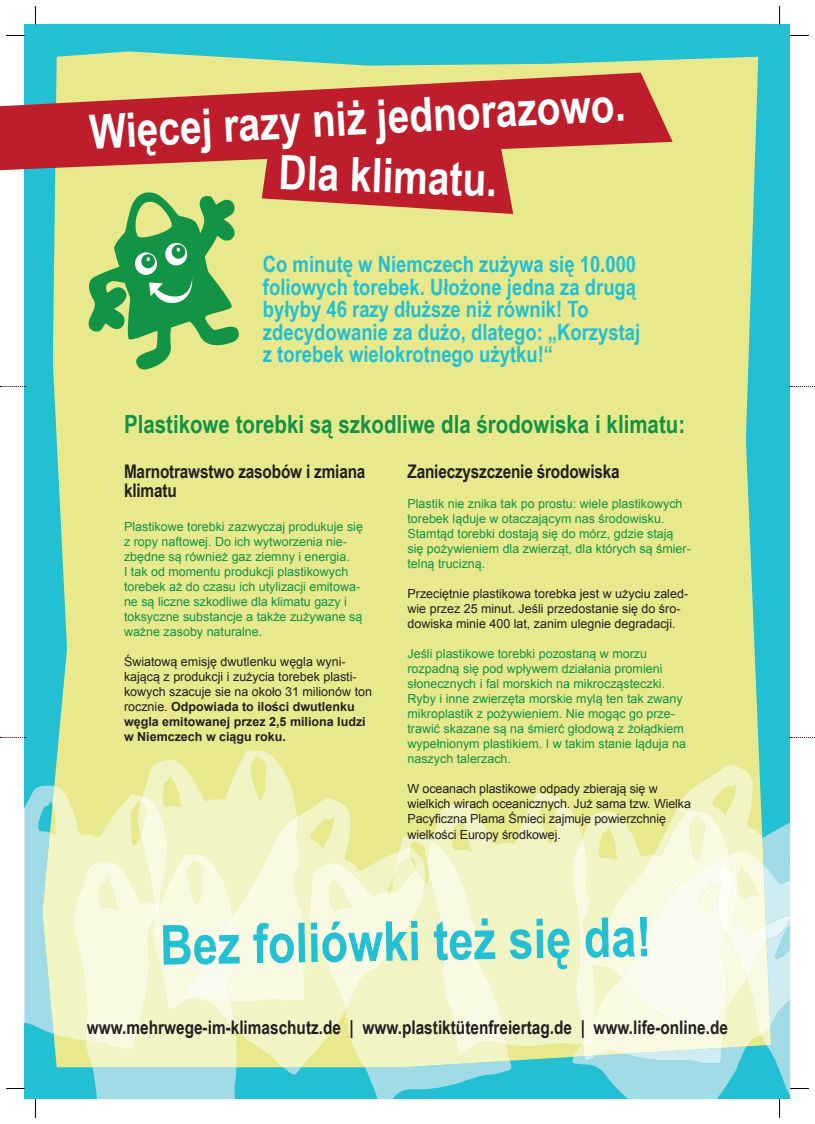
<style>
.page{position:relative;width:815px;height:1124px;background:#fff}
.page>*{position:absolute;margin:0;border:0;box-sizing:border-box;transform-origin:0 0}
.t1{font:700 55px "Arial Narrow";color:#23bfd2}
.t2{font:700 47.5px "Arial Narrow";color:#fff}
.t3{font:700 25px "Arial Narrow";color:#129346}
.t4{font:700 22.5px/22.5px "Arial Narrow";color:#23bfd2}
.t5{font:700 18.75px/18.8px "Arial Narrow";color:#231f20}
.t6{font:12.5px/15px "Arial";color:#129346}
.t7{font:12.5px/15px "Arial";color:#231f20}
.s1{font-weight:700}
</style>
<div class="page">
<div style="left:25px;top:25px;width:765px;height:1073px;background:#23bfd2"></div>
<div style="left:52px;top:51px;width:708px;height:1010px;background:#e8e98d"></div>
<svg style="left:86px;top:191px;width:154px;height:178px"></svg>
<svg style="left:262px;top:174px;width:251px;height:40px"></svg>
<svg style="left:513px;top:792px;width:57px;height:253px;fill:#f1f4c5"></svg>
<svg style="left:0;top:73px;width:673px;height:101px;fill:#be1d2c"></svg>
<svg style="left:0;top:737px;width:26px;height:1px"></svg>
<svg style="left:0;top:386px;width:26px;height:1px"></svg>
<svg style="left:790px;top:737px;width:25px;height:1px"></svg>
<svg style="left:790px;top:386px;width:25px;height:1px"></svg>
<svg style="left:6px;top:35px;width:19px;height:1px"></svg>
<svg style="left:790px;top:35px;width:19px;height:1px"></svg>
<svg style="left:35px;top:6px;width:1px;height:19px"></svg>
<svg style="left:6px;top:748px;width:507px;height:369px"></svg>
<svg style="left:779px;top:6px;width:1px;height:19px"></svg>
<svg style="left:570px;top:765px;width:239px;height:353px"></svg>
<h2 class="t2" style="left:88px;top:96px;width:538px;rotate:-3deg">Więcej razy niż jednorazowo.</h2>
<h2 class="t2" style="left:280px;top:136px;width:220px;rotate:2deg">Dla klimatu.</h2>
<h3 class="t4" style="left:263px;top:252px;width:379px">Co minutę w Niemczech zużywa się 10.000 foliowych torebek. Ułożone jedna za drugą byłyby 46 razy dłuższe niż równik! To zdecydowanie za dużo, dlatego: „Korzystaj z torebek wielokrotnego użytku!“</h3>
<h3 class="t3" style="left:124px;top:405px;width:563px">Plastikowe torebki są szkodliwe dla środowiska i klimatu:</h3>
<h3 class="t5" style="left:124px;top:461px;width:243px">Marnotrawstwo zasobów i zmiana klimatu</h3>
<p class="t6" style="left:124px;top:519px;width:240px">Plastikowe torebki zazwyczaj produkuje się z ropy naftowej. Do ich wytworzenia nie&shy;zbędne są również gaz ziemny i energia.<br>I tak od momentu produkcji plastikowych torebek aż do czasu ich utylizacji emitowa&shy;ne są liczne szkodliwe dla klimatu gazy i toksyczne substancje a także zużywane są ważne zasoby naturalne.</p>
<p class="t7" style="left:124px;top:654px;width:250px">Światową emisję dwutlenku węgla wyni&shy;kającą z produkcji i zużycia torebek plasti&shy;kowych szacuje sie na około 31 milionów ton rocznie. <span class="s1">Odpowiada to ilości dwutlenku węgla emitowanej przez 2,5 miliona ludzi w Niemczech w ciągu roku.</span></p>
<h3 class="t5" style="left:407px;top:461px;width:214px">Zanieczyszczenie środowiska</h3>
<p class="t6" style="left:407px;top:496px;width:285px">Plastik nie znika tak po prostu: wiele plastikowych torebek ląduje w otaczającym nas środowisku.<br>Stamtąd torebki dostają się do mórz, gdzie stają się pożywieniem dla zwierząt, dla których są śmier&shy;telną trucizną.</p>
<p class="t7" style="left:407px;top:586px;width:282px">Przeciętnie plastikowa torebka jest w użyciu zaled&shy;wie przez 25 minut. Jeśli przedostanie się do śro&shy;dowiska minie 400 lat, zanim ulegnie degradacji.</p>
<p class="t6" style="left:407px;top:646px;width:280px">Jeśli plastikowe torebki pozostaną w morzu rozpadną się pod wpływem działania promieni słonecznych i fal morskich na mikrocząsteczki.<br>Ryby i inne zwierzęta morskie mylą ten tak zwany mikroplastik z pożywieniem. Nie mogąc go prze&shy;trawić skazane są na śmierć głodową z żołądkiem wypełnionym plastikiem. I w takim stanie ląduja na naszych talerzach.</p>
<p class="t7" style="left:407px;top:781px;width:285px">W oceanach plastikowe odpady zbierają się w wielkich wirach oceanicznych. Już sama tzw. Wielka Pacyficzna Plama Śmieci zajmuje powierzchnię wielkości Europy środkowej.</p>
<h1 class="t1" style="left:159px;top:903px;width:493px;rotate:-1deg">Bez foliówki też się da!</h1>
<h3 class="t5" style="left:87px;top:1016px;width:643px">www.mehrwege-im-klimaschutz.de | www.plastiktütenfreiertag.de | www.life-online.de</h3>
</div>
